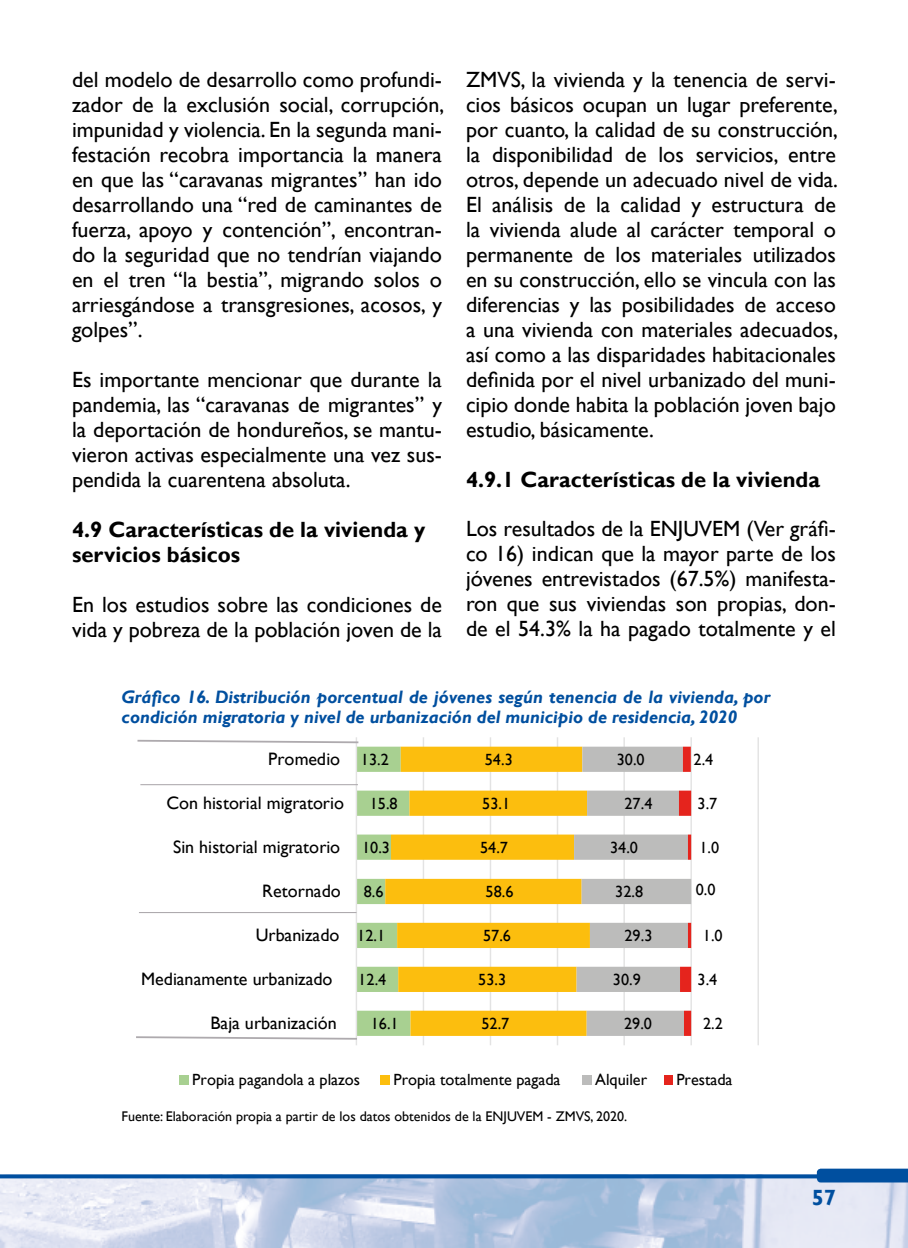
<style>
.page{position:relative;width:908px;height:1248px;background:#fff}
.page>*{position:absolute;margin:0;border:0;box-sizing:border-box;transform-origin:0 0}
.t1{font:22px/25px "Gill Sans";color:#000;text-align:justify}
.t2{font:700 22px/25px "Gill Sans";color:#000}
.t3{font:700 22px "Gill Sans";color:#004f9f}
.t4{font:italic 700 18px/20px "Gill Sans";color:#004f9f}
.t5{font:18px "Gill Sans";color:#000}
.t6{font:16.2px "Gill Sans";letter-spacing:.005em;color:#000}
.t7{font:14px "Gill Sans";color:#000}
</style>
<div class="page">
<img style="left:0;top:1178px;width:907px;height:69px">
<svg style="left:0;top:1174px;width:816px;height:4px;background:#135ca6"></svg>
<svg style="left:816px;top:1168px;width:91px;height:14px"></svg>
<hr style="left:422px;top:737px;width:2px;height:308px;background:#e3e3e3">
<hr style="left:489px;top:737px;width:2px;height:308px;background:#e3e3e3">
<hr style="left:556px;top:737px;width:2px;height:308px;background:#e3e3e3">
<hr style="left:623px;top:737px;width:1px;height:308px;background:#e3e3e3">
<hr style="left:690px;top:737px;width:1px;height:308px;background:#e3e3e3">
<hr style="left:757px;top:737px;width:1px;height:308px;background:#e3e3e3">
<svg style="left:410px;top:746px;width:164px;height:289px;fill:#fcbe0e"></svg>
<svg style="left:574px;top:746px;width:117px;height:289px"></svg>
<hr style="left:355px;top:737px;width:2px;height:308px;background:#e3e3e3">
<div style="left:179px;top:1075px;width:9px;height:9px;background:#a8d091"></div>
<div style="left:381px;top:1075px;width:9px;height:9px;background:#fcbe0e"></div>
<div style="left:582px;top:1075px;width:9px;height:9px;background:#bcbcbb"></div>
<div style="left:663px;top:1075px;width:9px;height:9px;background:#e5241d"></div>
<svg style="left:136px;top:738px;width:274px;height:302px"></svg>
<p class="t1" style="left:72px;top:68px;width:373px">del modelo de desarrollo como profundi&shy;zador de la exclusión social, corrupción, impunidad y violencia. En la segunda mani&shy;festación recobra importancia la manera en que las “caravanas migrantes” han ido desarrollando una “red de caminantes de fuerza, apoyo y contención”, encontran&shy;do la seguridad que no tendrían viajando en el tren “la bestia”, migrando solos o arriesgándose a transgresiones, acosos, y golpes”.</p>
<p class="t1" style="left:72px;top:368px;width:371px">Es importante mencionar que durante la pandemia, las “caravanas de migrantes” y la deportación de hondureños, se mantu&shy;vieron activas especialmente una vez sus&shy;pendida la cuarentena absoluta.</p>
<p class="t2" style="left:72px;top:518px;width:354px">4.9 Características de la vivienda y servicios básicos</p>
<p class="t1" style="left:72px;top:593px;width:371px">En los estudios sobre las condiciones de vida y pobreza de la población joven de la</p>
<p class="t1" style="left:466px;top:68px;width:373px">ZMVS, la vivienda y la tenencia de servi&shy;cios básicos ocupan un lugar preferente, por cuanto, la calidad de su construcción, la disponibilidad de los servicios, entre otros, depende un adecuado nivel de vida.<br>El análisis de la calidad y estructura de la vivienda alude al carácter temporal o permanente de los materiales utilizados en su construcción, ello se vincula con las diferencias y las posibilidades de acceso a una vivienda con materiales adecuados, así como a las disparidades habitacionales definida por el nivel urbanizado del muni&shy;cipio donde habita la población joven bajo estudio, básicamente.</p>
<p class="t2" style="left:466px;top:468px;width:355px">4.9.1 Características de la vivienda</p>
<p class="t1" style="left:466px;top:516px;width:371px">Los resultados de la ENJUVEM (Ver gráfi&shy;co 16) indican que la mayor parte de los jóvenes entrevistados (67.5%) manifesta&shy;ron que sus viviendas son propias, don&shy;de el 54.3% la ha pagado totalmente y el</p>
<p class="t4" style="left:122px;top:687px;width:649px">Gráfico 16. Distribución porcentual de jóvenes según tenencia de la vivienda, por condición migratoria y nivel de urbanización del municipio de residencia, 2020</p>
<p class="t6" style="left:361px;top:749px;width:29px">13.2</p>
<p class="t6" style="left:369px;top:793px;width:29px">15.8</p>
<p class="t6" style="left:362px;top:837px;width:29px">10.3</p>
<p class="t6" style="left:363px;top:881px;width:21px">8.6</p>
<p class="t6" style="left:357px;top:925px;width:29px">12.1</p>
<p class="t6" style="left:358px;top:969px;width:29px">12.4</p>
<p class="t6" style="left:370px;top:1013px;width:29px">16.1</p>
<p class="t5" style="left:268px;top:748px;width:73px">Promedio</p>
<p class="t5" style="left:166px;top:792px;width:179px">Con historial migratorio</p>
<p class="t5" style="left:173px;top:836px;width:168px">Sin historial migratorio</p>
<p class="t5" style="left:262px;top:880px;width:80px">Retornado</p>
<p class="t5" style="left:255px;top:924px;width:85px">Urbanizado</p>
<p class="t5" style="left:141px;top:968px;width:193px">Medianamente urbanizado</p>
<p class="t5" style="left:210px;top:1012px;width:128px">Baja urbanización</p>
<p class="t6" style="left:693px;top:749px;width:21px">2.4</p>
<p class="t6" style="left:697px;top:793px;width:21px">3.7</p>
<p class="t6" style="left:699px;top:837px;width:21px">1.0</p>
<p class="t6" style="left:695px;top:880px;width:21px">0.0</p>
<p class="t6" style="left:702px;top:925px;width:21px">1.0</p>
<p class="t6" style="left:697px;top:969px;width:21px">3.4</p>
<p class="t6" style="left:702px;top:1013px;width:21px">2.2</p>
<p class="t6" style="left:616px;top:749px;width:29px">30.0</p>
<p class="t6" style="left:624px;top:793px;width:29px">27.4</p>
<p class="t6" style="left:609px;top:837px;width:29px">34.0</p>
<p class="t6" style="left:615px;top:881px;width:29px">32.8</p>
<p class="t6" style="left:624px;top:925px;width:29px">29.3</p>
<p class="t6" style="left:612px;top:969px;width:29px">30.9</p>
<p class="t6" style="left:623px;top:1013px;width:29px">29.0</p>
<p class="t6" style="left:484px;top:749px;width:29px">54.3</p>
<p class="t6" style="left:482px;top:793px;width:29px">53.1</p>
<p class="t6" style="left:480px;top:837px;width:29px">54.7</p>
<p class="t6" style="left:485px;top:881px;width:29px">58.6</p>
<p class="t6" style="left:483px;top:925px;width:29px">57.6</p>
<p class="t6" style="left:478px;top:969px;width:29px">53.3</p>
<p class="t6" style="left:481px;top:1013px;width:29px">52.7</p>
<p class="t6" style="left:192px;top:1070px;width:169px">Propia pagandola a plazos</p>
<p class="t6" style="left:393px;top:1070px;width:168px">Propia totalmente pagada</p>
<p class="t6" style="left:595px;top:1070px;width:53px">Alquiler</p>
<p class="t6" style="left:676px;top:1070px;width:58px">Prestada</p>
<p class="t7" style="left:122px;top:1107px;width:507px">Fuente: Elaboración propia a partir de los datos obtenidos de la ENJUVEM - ZMVS, 2020.</p>
<p class="t3" style="left:811px;top:1184px;width:26px">57</p>
</div>
